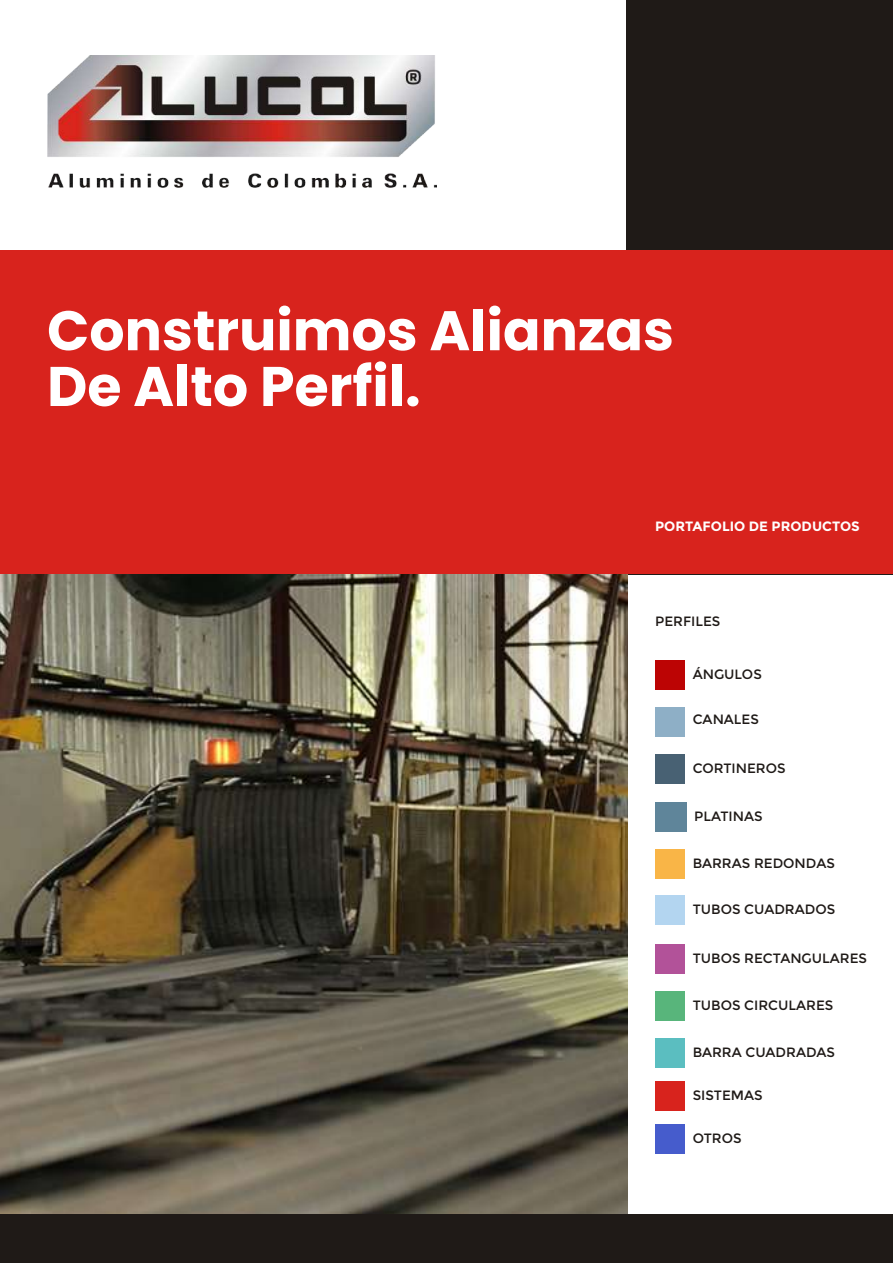
<style>
.page{position:relative;width:893px;height:1263px;background:#fff}
.page>*{position:absolute;margin:0;border:0;box-sizing:border-box;transform-origin:0 0}
.t1{font:700 55.8px/55.8px "Poppins";color:#fff}
.t2{font:13.5px "Montserrat";color:#1f1a17}
.t3{font:700 13.5px "Montserrat";color:#fff}
</style>
<div class="page">
<div style="left:627px;top:0;width:266px;height:574px;background:#1f1a17"></div>
<img style="left:0;top:574px;width:627px;height:640px">
<div style="left:0;top:250px;width:893px;height:324px;background:#d8231d"></div>
<div style="left:0;top:1214px;width:893px;height:49px;background:#1f1a17"></div>
<img style="left:47px;top:55px;width:389px;height:132px">
<div style="left:655px;top:943px;width:30px;height:30px;background:#b25299"></div>
<div style="left:655px;top:707px;width:30px;height:30px;background:#8eafc6"></div>
<div style="left:655px;top:660px;width:30px;height:29px;background:#bc0404"></div>
<div style="left:655px;top:895px;width:30px;height:30px;background:#b3d5f0"></div>
<div style="left:655px;top:849px;width:30px;height:30px;background:#f9b547"></div>
<div style="left:655px;top:802px;width:31px;height:29px;background:#5f859a"></div>
<div style="left:655px;top:754px;width:30px;height:30px;background:#486173"></div>
<div style="left:655px;top:1038px;width:30px;height:30px;background:#5bbec0"></div>
<div style="left:655px;top:991px;width:30px;height:30px;background:#58b57b"></div>
<div style="left:655px;top:1081px;width:30px;height:30px;background:#d8231d"></div>
<div style="left:655px;top:1124px;width:30px;height:30px;background:#465ccc"></div>
<h1 class="t1" style="left:47px;top:303px;width:628px">Construimos Alianzas<br>De Alto Perfil.</h1>
<p class="t3" style="left:655px;top:518px;width:206px">PORTAFOLIO DE PRODUCTOS</p>
<p class="t2" style="left:655px;top:614px;width:67px">PERFILES</p>
<p class="t2" style="left:693px;top:666px;width:71px">ÁNGULOS</p>
<p class="t2" style="left:693px;top:712px;width:68px">CANALES</p>
<p class="t2" style="left:693px;top:761px;width:94px">CORTINEROS</p>
<p class="t2" style="left:694px;top:808px;width:70px">PLATINAS</p>
<p class="t2" style="left:693px;top:855px;width:144px">BARRAS REDONDAS</p>
<p class="t2" style="left:693px;top:901px;width:144px">TUBOS CUADRADOS</p>
<p class="t2" style="left:693px;top:950px;width:176px">TUBOS RECTANGULARES</p>
<p class="t2" style="left:693px;top:997px;width:142px">TUBOS CIRCULARES</p>
<p class="t2" style="left:693px;top:1044px;width:144px">BARRA CUADRADAS</p>
<p class="t2" style="left:693px;top:1087px;width:71px">SISTEMAS</p>
<p class="t2" style="left:693px;top:1130px;width:50px">OTROS</p>
</div>
